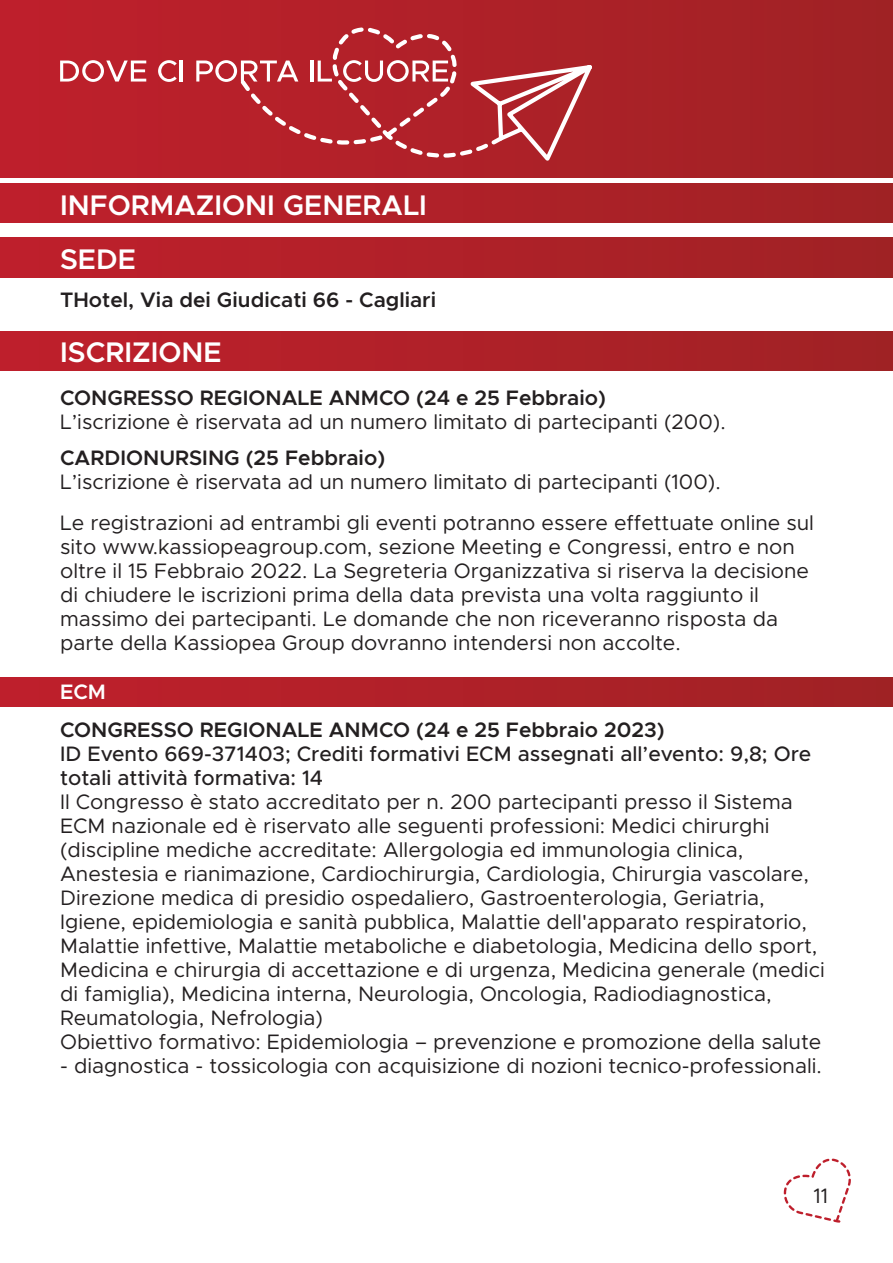
<style>
.page{position:relative;width:893px;height:1263px;background:#fff}
.page>*{position:absolute;margin:0;border:0;box-sizing:border-box;transform-origin:0 0}
.t1{font:600 28.5px "Metropolis";color:#fff}
.t2{font:21px/24px "Metropolis";color:#231f20}
.t3{font:600 21px "Metropolis";color:#231f20}
.t4{font:500 21px/24px "Metropolis";color:#231f20}
.t5{font:600 21px "Metropolis";color:#fff}
</style>
<div class="page">
<div style="left:0;top:184px;width:893px;height:39px;background:linear-gradient(to right,#bf1f2c,#a02225)"></div>
<div style="left:0;top:238px;width:893px;height:39px;background:linear-gradient(to right,#bf1f2c,#a02225)"></div>
<div style="left:0;top:677px;width:893px;height:29px;background:linear-gradient(to right,#bf1f2c,#a02225)"></div>
<svg style="left:784px;top:1158px;width:67px;height:64px"></svg>
<div style="left:0;top:0;width:893px;height:177px;background:linear-gradient(to right,#bf1f2c,#a02225)"></div>
<svg style="left:60px;top:60px;width:86px;height:22px"></svg>
<svg style="left:158px;top:60px;width:19px;height:22px"></svg>
<hr style="left:180px;top:61px;width:3px;height:21px;background:#fff">
<svg style="left:196px;top:23px;width:446px;height:155px;background:#b7333a"></svg>
<div style="left:0;top:331px;width:893px;height:39px;background:linear-gradient(to right,#bf1f2c,#a02225)"></div>
<h1 class="t1" style="left:60px;top:187px;width:368px">INFORMAZIONI GENERALI</h1>
<h1 class="t1" style="left:60px;top:241px;width:77px">SEDE</h1>
<p class="t3" style="left:60px;top:286px;width:377px">THotel, Via dei Giudicati 66 - Cagliari</p>
<h1 class="t1" style="left:60px;top:334px;width:163px">ISCRIZIONE</h1>
<p class="t3" style="left:60px;top:385px;width:547px">CONGRESSO REGIONALE ANMCO (24 e 25 Febbraio)</p>
<p class="t2" style="left:60px;top:410px;width:667px">L’iscrizione è riservata ad un numero limitato di partecipanti (200).</p>
<p class="t3" style="left:60px;top:445px;width:327px">CARDIONURSING (25 Febbraio)</p>
<p class="t2" style="left:60px;top:461px;width:755px;line-height:40.5px">L’iscrizione è riservata ad un numero limitato di partecipanti (100).<br>Le registrazioni ad entrambi gli eventi potranno essere effettuate online sul</p>
<p class="t2" style="left:60px;top:534px;width:750px">sito www.kassiopeagroup.com, sezione Meeting e Congressi, entro e non oltre il 15 Febbraio 2022. La Segreteria Organizzativa si riserva la decisione di chiudere le iscrizioni prima della data prevista una volta raggiunto il massimo dei partecipanti. Le domande che non riceveranno risposta da parte della Kassiopea Group dovranno intendersi non accolte.</p>
<p class="t5" style="left:60px;top:679px;width:47px">ECM</p>
<p class="t3" style="left:60px;top:716px;width:606px">CONGRESSO REGIONALE ANMCO (24 e 25 Febbraio 2023)</p>
<p class="t4" style="left:60px;top:741px;width:753px">ID Evento 669-371403; Crediti formativi ECM assegnati all’evento: 9,8; Ore totali attività formativa: 14</p>
<p class="t2" style="left:60px;top:789px;width:766px">Il Congresso è stato accreditato per n. 200 partecipanti presso il Sistema ECM nazionale ed è riservato alle seguenti professioni: Medici chirurghi (discipline mediche accreditate: Allergologia ed immunologia clinica, Anestesia e rianimazione, Cardiochirurgia, Cardiologia, Chirurgia vascolare, Direzione medica di presidio ospedaliero, Gastroenterologia, Geriatria, Igiene, epidemiologia e sanità pubblica, Malattie dell'apparato respiratorio, Malattie infettive, Malattie metaboliche e diabetologia, Medicina dello sport, Medicina e chirurgia di accettazione e di urgenza, Medicina generale (medici di famiglia), Medicina interna, Neurologia, Oncologia, Radiodiagnostica, Reumatologia, Nefrologia)<br>Obiettivo formativo: Epidemiologia – prevenzione e promozione della salute</p>
<p class="t2" style="left:60px;top:1053px;width:763px">- diagnostica - tossicologia con acquisizione di nozioni tecnico-professionali.</p>
<p class="t2" style="left:813px;top:1183px;width:16px">11</p>
</div>
